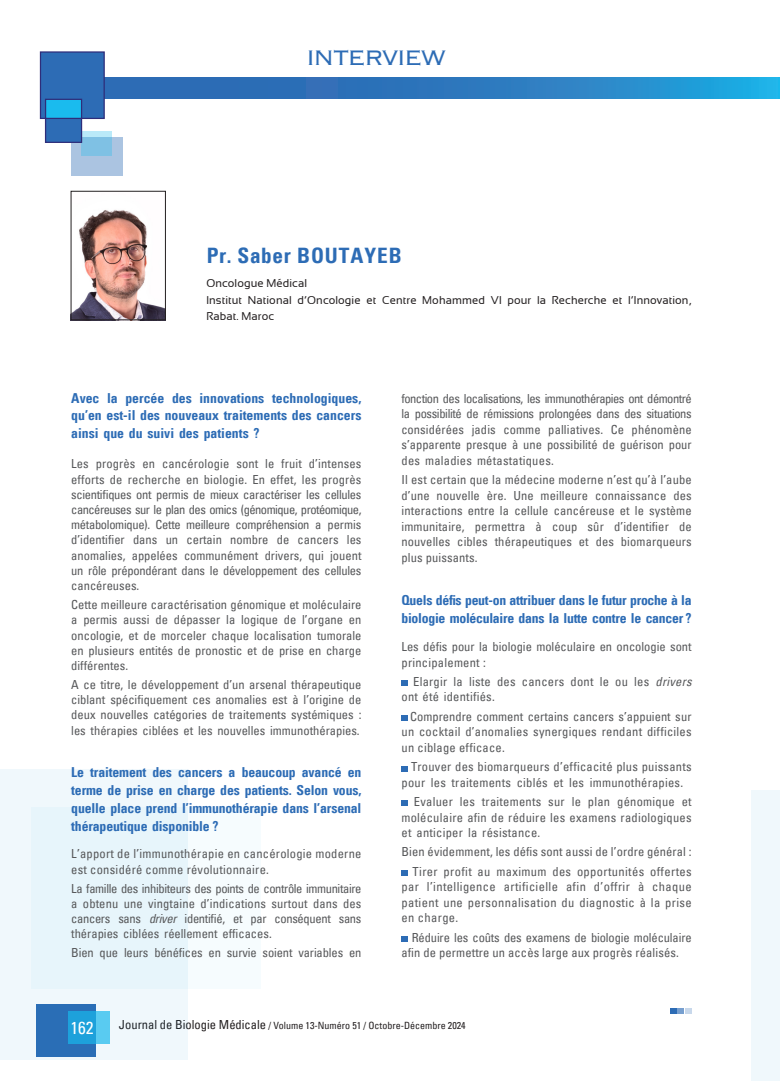
<style>
.page{position:relative;width:780px;height:1088px;background:#fff}
.page>*{position:absolute;margin:0;border:0;box-sizing:border-box;transform-origin:0 0}
.t1{font:300 27.5px "Copperplate";letter-spacing:-.07em;color:#2d6cb5}
.t2{font:700 condensed 21.25px "Univers";letter-spacing:.045em;color:#2d6cb5}
.t3{font:condensed 17.5px "Univers";color:#fff}
.t4{font:700 condensed 13.75px/17.8px "Univers";letter-spacing:-.01em;color:#2d6cb5;text-align:justify}
.t5{font:condensed 12.5px/15.2px "Univers";letter-spacing:.01em;color:#57585a;text-align:justify}
.t6{font:condensed 12.5px/15.5px "Univers";letter-spacing:-.01em;color:#57585a}
.t7{font:11.25px/16.2px "Sansation";letter-spacing:.01em;color:#231f20}
.t8{font:condensed 10px "Univers";color:#231f20}
.s1{font-style:italic}
.s2{font-size:12.5px}
</style>
<div class="page">
<div style="left:751px;top:791px;width:29px;height:290px;background:#f0f8fc"></div>
<div style="left:71px;top:137px;width:52px;height:38px;background:#abc4e1"></div>
<svg style="left:81px;top:131px;width:30px;height:25px"></svg>
<svg style="left:105px;top:78px;width:675px;height:20px"></svg>
<div style="left:40px;top:51px;width:65px;height:68px;background:#2d6cb5;border:1px solid #2e2d7a"></div>
<div style="left:45px;top:118px;width:37px;height:25px;background:#2d6cb5;border:1px solid #2e2d7a"></div>
<div style="left:45px;top:99px;width:37px;height:20px;background:#1abbee;border:1px solid #2e2d7a"></div>
<svg style="left:0;top:769px;width:188px;height:290px;fill:#f0f8fc"></svg>
<div style="left:31px;top:807px;width:229px;height:181px;background:linear-gradient(to right,#e2f3fa,#f5fcfe)"></div>
<svg style="left:670px;top:1008px;width:21px;height:5px"></svg>
<div style="left:401px;top:680px;width:7px;height:6px;background:#2d6cb5"></div>
<div style="left:401px;top:715px;width:7px;height:6px;background:#2d6cb5"></div>
<svg style="left:401px;top:766px;width:7px;height:5px"></svg>
<svg style="left:401px;top:801px;width:7px;height:5px"></svg>
<div style="left:401px;top:870px;width:7px;height:6px;background:#2d6cb5"></div>
<div style="left:401px;top:936px;width:7px;height:6px;background:#2d6cb5"></div>
<img style="left:73px;top:210px;width:90px;height:108px">
<div style="left:71px;top:191px;width:94px;height:129px;border:1px solid #231f20"></div>
<h1 class="t1" style="left:306px;top:40px;width:142px">INTERVIEW</h1>
<p class="t2" style="left:207px;top:243px;width:196px">Pr. Saber BOUTAYEB</p>
<p class="t7" style="left:206px;top:275px;width:102px">Oncologue Médical</p>
<p class="t7" style="left:206px;top:292px;width:487px">Institut National d’Oncologie et Centre Mohammed VI pour la Recherche et l’Innovation,<br>Rabat. Maroc</p>
<p class="t4" style="left:71px;top:389px;width:292px">Avec la percée des innovations technologiques, qu’en est-il des nouveaux traitements des cancers ainsi que du suivi des patients ?</p>
<p class="t5" style="left:71px;top:456px;width:292px">Les progrès en cancérologie sont le fruit d’intenses efforts de recherche en biologie. En effet, les progrès scientifiques ont permis de mieux caractériser les cellules cancéreuses sur le plan des omics (génomique, protéomique, métabolomique). Cette meilleure compréhension a permis d’identifier dans un certain nombre de cancers les anomalies, appelées communément drivers, qui jouent un rôle prépondérant dans le développement des cellules cancéreuses.</p>
<p class="t5" style="left:71px;top:597px;width:292px">Cette meilleure caractérisation génomique et moléculaire a permis aussi de dépasser la logique de l’organe en oncologie, et de morceler chaque localisation tumorale en plusieurs entités de pronostic et de prise en charge différentes.</p>
<p class="t5" style="left:71px;top:677px;width:292px">A ce titre, le développement d’un arsenal thérapeutique ciblant spécifiquement ces anomalies est à l’origine de deux nouvelles catégories de traitements systémiques : les thérapies ciblées et les nouvelles immunothérapies.</p>
<p class="t4" style="left:71px;top:763px;width:292px">Le traitement des cancers a beaucoup avancé en terme de prise en charge des patients. Selon vous, quelle place prend l’immunothérapie dans l’arsenal thérapeutique disponible ?</p>
<p class="t5" style="left:71px;top:846px;width:292px">L’apport de l’immunothérapie en cancérologie moderne est considéré comme révolutionnaire.</p>
<p class="t5" style="left:71px;top:880px;width:292px">La famille des inhibiteurs des points de contrôle immunitaire a obtenu une vingtaine d’indications surtout dans des cancers sans <span class="s1">driver</span> identifié, et par conséquent sans thérapies ciblées réellement efficaces.</p>
<p class="t6" style="left:71px;top:945px;width:292px">Bien que leurs bénéfices en survie soient variables en</p>
<p class="t5" style="left:401px;top:390px;width:292px">fonction des localisations, les immunothérapies ont démontré la possibilité de rémissions prolongées dans des situations considérées jadis comme palliatives. Ce phénomène s’apparente presque à une possibilité de guérison pour des maladies métastatiques.</p>
<p class="t5" style="left:401px;top:472px;width:292px">Il est certain que la médecine moderne n’est qu’à l’aube d’une nouvelle ère. Une meilleure connaissance des interactions entre la cellule cancéreuse et le système immunitaire, permettra à coup sûr d’identifier de nouvelles cibles thérapeutiques et des biomarqueurs plus puissants.</p>
<p class="t4" style="left:401px;top:591px;width:292px">Quels défis peut-on attribuer dans le futur proche à la biologie moléculaire dans la lutte contre le cancer ?</p>
<p class="t5" style="left:401px;top:639px;width:292px">Les défis pour la biologie moléculaire en oncologie sont principalement :</p>
<p class="t5" style="left:401px;top:673px;width:295px;text-indent:12px">Elargir la liste des cancers dont le ou les <span class="s1">drivers </span>ont été identifiés.</p>
<p class="t5" style="left:401px;top:708px;width:292px;text-indent:9px">Comprendre comment certains cancers s’appuient sur un cocktail d’anomalies synergiques rendant difficiles un ciblage efficace.</p>
<p class="t5" style="left:401px;top:759px;width:292px;text-indent:10px">Trouver des biomarqueurs d’efficacité plus puissants pour les traitements ciblés et les immunothérapies.</p>
<p class="t5" style="left:401px;top:794px;width:292px;text-indent:12px">Evaluer les traitements sur le plan génomique et moléculaire afin de réduire les examens radiologiques et anticiper la résistance.</p>
<p class="t5" style="left:401px;top:844px;width:292px">Bien évidemment, les défis sont aussi de l’ordre général :</p>
<p class="t5" style="left:401px;top:863px;width:292px;text-indent:11px">Tirer profit au maximum des opportunités offertes par l’intelligence artificielle afin d’offrir à chaque patient une personnalisation du diagnostic à la prise en charge.</p>
<p class="t6" style="left:401px;top:929px;width:292px;text-indent:10px">Réduire les coûts des examens de biologie moléculaire afin de permettre un accès large aux progrès réalisés.</p>
<h3 class="t3" style="left:70px;top:1016px;width:25px">162</h3>
<p class="t8" style="left:119px;top:1019px;width:348px"><span class="s2">Journal de Biologie Médicale</span> / Volume 13-Numéro 51 / Octobre-Décembre 2024</p>
</div>
